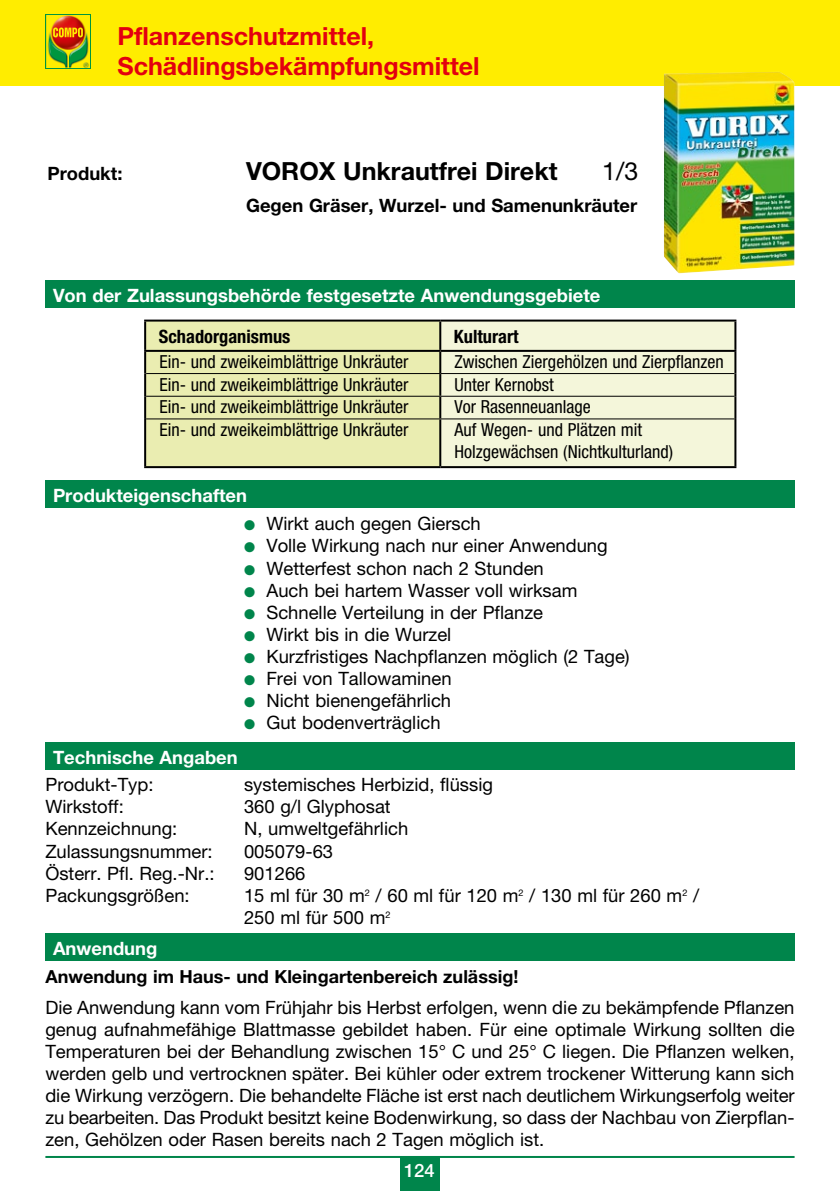
<style>
.page{position:relative;width:840px;height:1191px;background:#fff}
.page>*{position:absolute;margin:0;border:0;box-sizing:border-box;transform-origin:0 0}
.t1{font:700 25px/30px "Helvetica Neue";color:#e3000f}
.t2{font:700 25px "Helvetica Neue";color:#000}
.t3{font:25px "Helvetica Neue";color:#000}
.t4{font:18.4px/22px "Helvetica Neue";color:#000}
.t5{font:700 18.4px "Helvetica Neue";color:#fff}
.t6{font:700 18.4px "Helvetica Neue";color:#000}
.t7{font:700 condensed 18.4px "Helvetica Neue";color:#000}
.t8{font:500 18.4px "Helvetica Neue";color:#fff}
.t9{font:condensed 18px/21.6px "Helvetica Neue";color:#000}
.t10{font:700 18px "Helvetica Neue";color:#000}
.s1{color:#00854b}
</style>
<div class="page">
<div style="left:146px;top:321px;width:293px;height:145px;background:#eaedb1"></div>
<div style="left:441px;top:321px;width:293px;height:145px;background:#f4f6da"></div>
<hr style="left:144px;top:319px;width:296px;height:2px;background:#000">
<hr style="left:144px;top:321px;width:2px;height:29px;background:#000">
<hr style="left:440px;top:319px;width:296px;height:2px;background:#000">
<hr style="left:439px;top:321px;width:2px;height:29px;background:#000">
<hr style="left:734px;top:321px;width:2px;height:29px;background:#000">
<hr style="left:144px;top:350px;width:296px;height:2px;background:#000">
<hr style="left:144px;top:352px;width:2px;height:21px;background:#000">
<hr style="left:440px;top:350px;width:296px;height:2px;background:#000">
<hr style="left:439px;top:352px;width:2px;height:21px;background:#000">
<hr style="left:734px;top:352px;width:2px;height:21px;background:#000">
<hr style="left:144px;top:373px;width:2px;height:23px;background:#000">
<hr style="left:439px;top:374px;width:2px;height:22px;background:#000">
<hr style="left:734px;top:373px;width:2px;height:23px;background:#000">
<hr style="left:144px;top:396px;width:2px;height:23px;background:#000">
<hr style="left:439px;top:397px;width:2px;height:21px;background:#000">
<hr style="left:734px;top:396px;width:2px;height:23px;background:#000">
<hr style="left:144px;top:419px;width:2px;height:47px;background:#000">
<hr style="left:439px;top:419px;width:2px;height:47px;background:#000">
<hr style="left:734px;top:419px;width:2px;height:47px;background:#000">
<hr style="left:144px;top:466px;width:296px;height:2px;background:#000">
<hr style="left:440px;top:466px;width:296px;height:2px;background:#000">
<hr style="left:146px;top:418px;width:294px;height:1px;background:#000">
<hr style="left:440px;top:418px;width:294px;height:1px;background:#000">
<hr style="left:146px;top:396px;width:294px;height:1px;background:#000">
<hr style="left:440px;top:396px;width:294px;height:1px;background:#000">
<hr style="left:146px;top:373px;width:294px;height:1px;background:#000">
<hr style="left:440px;top:373px;width:294px;height:1px;background:#000">
<div style="left:0;top:0;width:839px;height:85px;background:#ffed00"></div>
<svg style="left:45px;top:14px;width:45px;height:54px"></svg>
<img style="left:46px;top:15px;width:44px;height:52px">
<svg style="left:53px;top:27px;width:30px;height:10px"></svg>
<div style="left:400px;top:1157px;width:39px;height:34px;background:#00854b"></div>
<hr style="left:45px;top:1156px;width:749px;height:2px;background:#00854b">
<div style="left:45px;top:933px;width:749px;height:27px;background:#00854b"></div>
<div style="left:45px;top:481px;width:749px;height:27px;background:#00854b"></div>
<div style="left:45px;top:742px;width:749px;height:27px;background:#00854b"></div>
<div style="left:45px;top:281px;width:749px;height:27px;background:#00854b"></div>
<img style="left:663px;top:72px;width:131px;height:201px">
<h1 class="t1" style="left:117px;top:20px;width:363px">Pflanzenschutzmittel,<br>Schädlingsbekämpfungsmittel</h1>
<p class="t6" style="left:47px;top:162px;width:76px">Produkt:</p>
<h1 class="t2" style="left:246px;top:156px;width:313px">VOROX Unkrautfrei Direkt</h1>
<h1 class="t3" style="left:602px;top:157px;width:38px">1/3</h1>
<p class="t6" style="left:246px;top:194px;width:392px">Gegen Gräser, Wurzel- und Samenunkräuter</p>
<p class="t5" style="left:53px;top:284px;width:548px">Von der Zulassungsbehörde festgesetzte Anwendungsgebiete</p>
<p class="t7" style="left:159px;top:325px;width:133px">Schadorganismus</p>
<p class="t7" style="left:453px;top:325px;width:66px">Kulturart</p>
<p class="t9" style="left:159px;top:350px;width:250px">Ein- und zweikeimblättrige Unkräuter</p>
<p class="t9" style="left:454px;top:350px;width:271px">Zwischen Ziergehölzen und Zierpflanzen</p>
<p class="t9" style="left:159px;top:373px;width:250px">Ein- und zweikeimblättrige Unkräuter</p>
<p class="t9" style="left:454px;top:373px;width:101px">Unter Kernobst</p>
<p class="t9" style="left:159px;top:396px;width:250px">Ein- und zweikeimblättrige Unkräuter</p>
<p class="t9" style="left:454px;top:396px;width:138px">Vor Rasenneuanlage</p>
<p class="t9" style="left:159px;top:419px;width:250px">Ein- und zweikeimblättrige Unkräuter</p>
<p class="t9" style="left:454px;top:419px;width:220px">Auf Wegen- und Plätzen mit<br>Holzgewächsen (Nichtkulturland)</p>
<p class="t5" style="left:53px;top:484px;width:195px">Produkteigenschaften</p>
<p class="t4" style="left:244px;top:512px;width:238px"><span class="s1">●</span> Wirkt auch gegen Giersch</p>
<p class="t4" style="left:244px;top:534px;width:365px"><span class="s1">●</span> Volle Wirkung nach nur einer Anwendung</p>
<p class="t4" style="left:244px;top:556px;width:301px"><span class="s1">●</span> Wetterfest schon nach 2 Stunden</p>
<p class="t4" style="left:244px;top:579px;width:334px"><span class="s1">●</span> Auch bei hartem Wasser voll wirksam</p>
<p class="t4" style="left:244px;top:601px;width:300px"><span class="s1">●</span> Schnelle Verteilung in der Pflanze</p>
<p class="t4" style="left:244px;top:623px;width:209px"><span class="s1">●</span> Wirkt bis in die Wurzel</p>
<p class="t4" style="left:244px;top:645px;width:387px"><span class="s1">●</span> Kurzfristiges Nachpflanzen möglich (2 Tage)</p>
<p class="t4" style="left:244px;top:667px;width:209px"><span class="s1">●</span> Frei von Tallowaminen</p>
<p class="t4" style="left:244px;top:689px;width:208px"><span class="s1">●</span> Nicht bienengefährlich</p>
<p class="t4" style="left:244px;top:711px;width:198px"><span class="s1">●</span> Gut bodenverträglich</p>
<p class="t5" style="left:53px;top:745px;width:186px">Technische Angaben</p>
<p class="t4" style="left:45px;top:773px;width:110px">Produkt-Typ:</p>
<p class="t4" style="left:244px;top:773px;width:250px">systemisches Herbizid, flüssig</p>
<p class="t4" style="left:45px;top:795px;width:80px">Wirkstoff:</p>
<p class="t4" style="left:244px;top:795px;width:148px">360 g/l Glyphosat</p>
<p class="t4" style="left:45px;top:817px;width:133px">Kennzeichnung:</p>
<p class="t4" style="left:244px;top:817px;width:166px">N, umweltgefährlich</p>
<p class="t4" style="left:45px;top:839px;width:169px">Zulassungsnummer:</p>
<p class="t4" style="left:244px;top:839px;width:91px">005079-63</p>
<p class="t4" style="left:45px;top:861px;width:171px">Österr. Pfl. Reg.-Nr.:</p>
<p class="t4" style="left:244px;top:861px;width:63px">901266</p>
<p class="t4" style="left:45px;top:884px;width:146px">Packungsgrößen:</p>
<p class="t4" style="left:244px;top:884px;width:456px">15 ml für 30 m<sup>2</sup> / 60 ml für 120 m<sup>2</sup> / 130 ml für 260 m<sup>2</sup> /<br>250 ml für 500 m<sup>2</sup></p>
<p class="t5" style="left:53px;top:936px;width:106px">Anwendung</p>
<p class="t10" style="left:45px;top:965px;width:474px">Anwendung im Haus- und Kleingartenbereich zulässig!</p>
<p class="t4" style="left:45px;top:995px;width:750px;text-align:justify">Die Anwendung kann vom Frühjahr bis Herbst erfolgen, wenn die zu bekämpfende Pflanzen genug aufnahmefähige Blattmasse gebildet haben. Für eine optimale Wirkung sollten die Temperaturen bei der Behandlung zwischen 15° C und 25° C liegen. Die Pflanzen welken, werden gelb und vertrocknen später. Bei kühler oder extrem trockener Witterung kann sich die Wirkung verzögern. Die behandelte Fläche ist erst nach deutlichem Wirkungserfolg weiter zu bearbeiten. Das Produkt besitzt keine Bodenwirkung, so dass der Nachbau von Zierpflan&shy;zen, Gehölzen oder Rasen bereits nach 2 Tagen möglich ist.</p>
<p class="t8" style="left:404px;top:1159px;width:32px">124</p>
</div>
